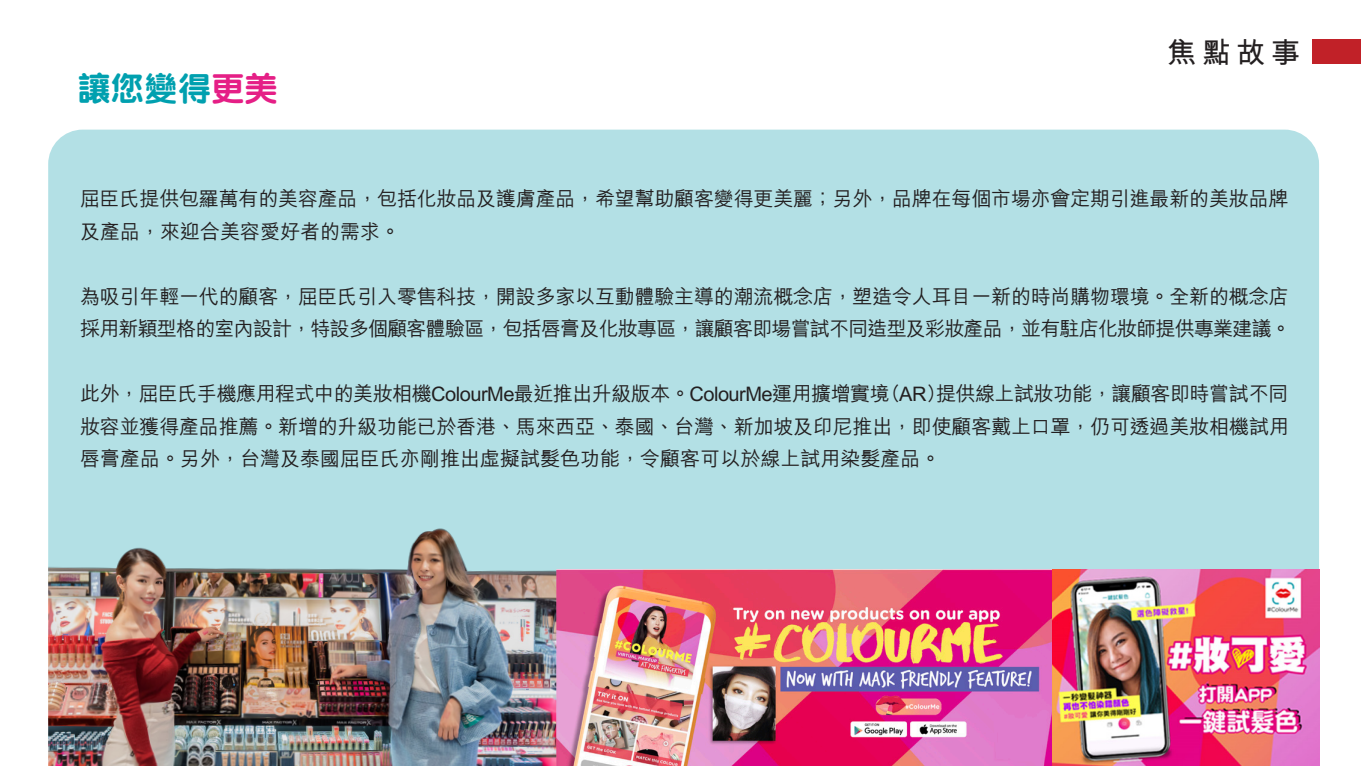
<style>
.page{position:relative;width:1361px;height:766px;background:#fff}
.page>*{position:absolute;margin:0;border:0;box-sizing:border-box;transform-origin:0 0}
.t1{font:800 33.5px "M Yuen";color:#00a0af}
.t2{font:700 29px "M Hei";color:#231f20}
.t3{font:500 20px/32.5px "M Hei";letter-spacing:-.01em;color:#231f20}
.t4{font:500 20px/32.5px "M Hei";letter-spacing:-.04em;color:#231f20}
.s1{color:#e51f86}
</style>
<div class="page">
<div style="left:48px;top:129px;width:1271px;height:478px;background:#b3e0e5;border-radius:34px"></div>
<div style="left:1312px;top:39px;width:49px;height:24px;background:#c12128"></div>
<img style="left:48px;top:346px;width:508px;height:419px">
<img style="left:556px;top:569px;width:496px;height:196px">
<img style="left:1052px;top:569px;width:267px;height:196px">
<h1 class="t1" style="left:77px;top:71px;width:202px">讓您變得<span class="s1">更美</span></h1>
<h2 class="t2" style="left:1167px;top:38px;width:134px">焦點故事</h2>
<p class="t3" style="left:80px;top:183px;width:1210px">屈臣氏提供包羅萬有的美容產品，包括化妝品及護膚產品，希望幫助顧客變得更美麗；另外，品牌在每個市場亦會定期引進最新的美妝品牌及產品，來迎合美容愛好者的需求。</p>
<p class="t4" style="left:80px;top:280px;width:1212px">為吸引年輕一代的顧客，屈臣氏引入零售科技，開設多家以互動體驗主導的潮流概念店，塑造令人耳目一新的時尚購物環境。全新的概念店採用新穎型格的室內設計，特設多個顧客體驗區，包括唇膏及化妝專區，讓顧客即場嘗試不同造型及彩妝產品，並有駐店化妝師提供專業建議。</p>
<p class="t3" style="left:80px;top:378px;width:1210px;text-align:justify">此外，屈臣氏手機應用程式中的美妝相機ColourMe最近推出升級版本。ColourMe運用擴增實境（AR）提供線上試妝功能，讓顧客即時嘗試不同妝容並獲得產品推薦。新增的升級功能已於香港、馬來西亞、泰國、台灣、新加坡及印尼推出，即使顧客戴上口罩，仍可透過美妝相機試用唇膏產品。另外，台灣及泰國屈臣氏亦剛推出虛擬試髮色功能，令顧客可以於線上試用染髮產品。</p>
</div>
